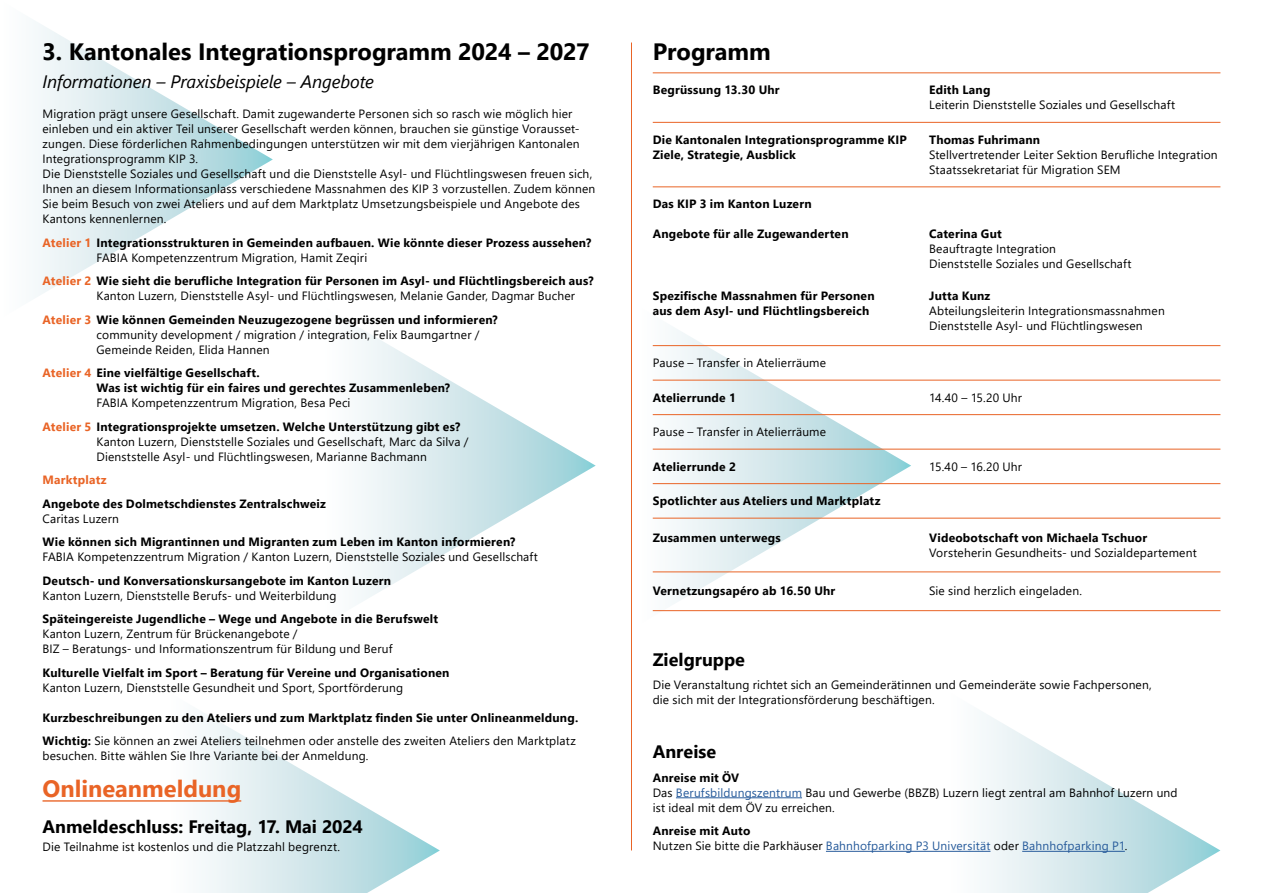
<style>
.page{position:relative;width:1263px;height:893px;background:#fff}
.page>*{position:absolute;margin:0;border:0;box-sizing:border-box;transform-origin:0 0}
.t1{font:700 23.7px "Segoe UI";color:#000}
.t2{font:700 23.7px "Segoe UI";color:#e96426}
.t3{font:700 18px "Segoe UI";color:#000}
.t4{font:italic 18px "Segoe UI";letter-spacing:-.01em;color:#000}
.t5{font:12px/15px "Segoe UI";letter-spacing:.015em;color:#000}
.t6{font:700 12px/15px "Segoe UI";letter-spacing:.015em;color:#000}
.t7{font:12px/15px "Segoe UI";letter-spacing:.015em;color:#275b9b}
.t8{font:700 12px "Segoe UI";letter-spacing:.02em;color:#e96426}
.s1{color:#e96426}
.s2{font-weight:400}
.s3{font-weight:700;color:#e96426}
.s4{font-weight:700}
.s5{color:#275b9b}
.s6{font-weight:700;color:#000}
.s7{color:#000}
</style>
<div class="page">
<svg style="left:202px;top:712px;width:238px;height:181px"></svg>
<svg style="left:35px;top:21px;width:238px;height:277px"></svg>
<svg style="left:358px;top:328px;width:238px;height:276px"></svg>
<svg style="left:652px;top:327px;width:259px;height:285px"></svg>
<svg style="left:947px;top:712px;width:273px;height:181px"></svg>
<hr style="left:43px;top:800px;width:198px;height:2px;background:#e96426">
<hr style="left:631px;top:43px;width:1px;height:807px;background:#e96426">
<hr style="left:676px;top:797px;width:126px;height:1px;background:#275b9b">
<hr style="left:826px;top:851px;width:164px;height:1px;background:#275b9b">
<hr style="left:1022px;top:851px;width:103px;height:1px;background:#275b9b">
<hr style="left:653px;top:72px;width:567px;height:1px;background:#e96426">
<hr style="left:653px;top:122px;width:567px;height:1px;background:#e96426">
<hr style="left:653px;top:186px;width:567px;height:1px;background:#e96426">
<hr style="left:653px;top:345px;width:567px;height:1px;background:#e96426">
<hr style="left:653px;top:380px;width:567px;height:1px;background:#e96426">
<hr style="left:653px;top:414px;width:567px;height:1px;background:#e96426">
<hr style="left:653px;top:449px;width:567px;height:1px;background:#e96426">
<hr style="left:653px;top:483px;width:567px;height:1px;background:#e96426">
<hr style="left:653px;top:518px;width:567px;height:1px;background:#e96426">
<hr style="left:653px;top:571px;width:567px;height:1px;background:#e96426">
<hr style="left:653px;top:610px;width:567px;height:1px;background:#e96426">
<h1 class="t1" style="left:43px;top:29px;width:549px">3. Kantonales Integrationsprogramm 2024 – 2027</h1>
<h2 class="t4" style="left:43px;top:65px;width:333px">Informationen – Praxisbeispiele – Angebote</h2>
<p class="t5" style="left:43px;top:105px;width:554px">Migration prägt unsere Gesellschaft. Damit zugewanderte Personen sich so rasch wie möglich hier einleben und ein aktiver Teil unserer Gesellschaft werden können, brauchen sie günstige Vorausset&shy;zungen. Diese förderlichen Rahmenbedingungen unterstützen wir mit dem vierjährigen Kantonalen Integrationsprogramm KIP 3.<br>Die Dienststelle Soziales und Gesellschaft und die Dienststelle Asyl- und Flüchtlingswesen freuen sich, Ihnen an diesem Informationsanlass verschiedene Massnahmen des KIP 3 vorzustellen. Zudem können Sie beim Besuch von zwei Ateliers und auf dem Marktplatz Umsetzungsbeispiele und Angebote des Kantons kennenlernen.</p>
<p class="t6" style="left:97px;top:234px;width:496px;text-indent:-54px"><span class="s1">Atelier 1</span> Integrationsstrukturen in Gemeinden aufbauen. Wie könnte dieser Prozess aussehen?<br><span class="s2">FABIA Kompetenzzentrum Migration, Hamit Zeqiri</span></p>
<p class="t5" style="left:97px;top:272px;width:499px;text-indent:-54px"><span class="s3">Atelier 2</span> <span class="s4">Wie sieht die berufliche Integration für Personen im Asyl- und Flüchtlingsbereich aus?<br></span>Kanton Luzern, Dienststelle Asyl- und Flüchtlingswesen, Melanie Gander, Dagmar Bucher</p>
<p class="t5" style="left:97px;top:311px;width:403px;text-indent:-54px"><span class="s3">Atelier 3</span> <span class="s4">Wie können Gemeinden Neuzugezogene begrüssen und informieren? </span>community development / migration / integration, Felix Baumgartner /<br>Gemeinde Reiden, Elida Hannen</p>
<p class="t6" style="left:97px;top:365px;width:355px;text-indent:-54px"><span class="s1">Atelier 4</span> Eine vielfältige Gesellschaft.<br>Was ist wichtig für ein faires und gerechtes Zusammenleben?</p>
<p class="t6" style="left:43px;top:390px;width:419px;line-height:23.5px;text-indent:54px"><span class="s2">FABIA Kompetenzzentrum Migration, Besa Peci<br></span><span class="s1">Atelier 5</span> Integrationsprojekte umsetzen. Welche Unterstützung gibt es?</p>
<p class="t5" style="left:97px;top:433px;width:374px">Kanton Luzern, Dienststelle Soziales und Gesellschaft, Marc da Silva /<br>Dienststelle Asyl- und Flüchtlingswesen, Marianne Bachmann</p>
<p class="t8" style="left:43px;top:469px;width:66px">Marktplatz</p>
<p class="t6" style="left:43px;top:495px;width:285px">Angebote des Dolmetschdienstes Zentralschweiz</p>
<p class="t5" style="left:43px;top:510px;width:78px">Caritas Luzern</p>
<p class="t6" style="left:43px;top:534px;width:474px">Wie können sich Migrantinnen und Migranten zum Leben im Kanton informieren?</p>
<p class="t5" style="left:43px;top:548px;width:497px">FABIA Kompetenzzentrum Migration / Kanton Luzern, Dienststelle Soziales und Gesellschaft</p>
<p class="t6" style="left:43px;top:572px;width:350px">Deutsch- und Konversationskursangebote im Kanton Luzern</p>
<p class="t5" style="left:43px;top:587px;width:296px">Kanton Luzern, Dienststelle Berufs- und Weiterbildung</p>
<p class="t6" style="left:43px;top:611px;width:397px">Späteingereiste Jugendliche – Wege und Angebote in die Berufswelt</p>
<p class="t5" style="left:43px;top:625px;width:351px">Kanton Luzern, Zentrum für Brückenangebote /<br>BIZ – Beratungs- und Informationszentrum für Bildung und Beruf</p>
<p class="t6" style="left:43px;top:664px;width:408px">Kulturelle Vielfalt im Sport – Beratung für Vereine und Organisationen</p>
<p class="t5" style="left:43px;top:679px;width:362px">Kanton Luzern, Dienststelle Gesundheit und Sport, Sportförderung</p>
<p class="t6" style="left:43px;top:705px;width:537px;line-height:23.5px">Kurzbeschreibungen zu den Ateliers und zum Marktplatz finden Sie unter Onlineanmeldung.<br>Wichtig: <span class="s2">Sie können an zwei Ateliers teilnehmen oder anstelle des zweiten Ateliers den Marktplatz</span></p>
<p class="t5" style="left:43px;top:747px;width:328px">besuchen. Bitte wählen Sie Ihre Variante bei der Anmeldung.</p>
<h1 class="t2" style="left:43px;top:766px;width:200px">Onlineanmeldung</h1>
<h2 class="t3" style="left:43px;top:810px;width:322px">Anmeldeschluss: Freitag, 17. Mai 2024</h2>
<p class="t5" style="left:43px;top:838px;width:299px">Die Teilnahme ist kostenlos und die Platzzahl begrenzt.</p>
<h1 class="t1" style="left:653px;top:29px;width:119px">Programm</h1>
<p class="t6" style="left:653px;top:82px;width:128px">Begrüssung 13.30 Uhr</p>
<p class="t6" style="left:929px;top:82px;width:63px">Edith Lang</p>
<p class="t5" style="left:929px;top:96px;width:247px">Leiterin Dienststelle Soziales und Gesellschaft</p>
<p class="t6" style="left:653px;top:131px;width:256px">Die Kantonalen Integrationsprogramme KIP</p>
<p class="t6" style="left:929px;top:131px;width:112px">Thomas Fuhrimann</p>
<p class="t6" style="left:653px;top:146px;width:145px">Ziele, Strategie, Ausblick</p>
<p class="t5" style="left:929px;top:146px;width:290px">Stellvertretender Leiter Sektion Berufliche Integration<br>Staatssekretariat für Migration SEM</p>
<p class="t6" style="left:653px;top:196px;width:160px">Das KIP 3 im Kanton Luzern</p>
<p class="t6" style="left:653px;top:226px;width:197px">Angebote für alle Zugewanderten</p>
<p class="t6" style="left:929px;top:226px;width:74px">Caterina Gut</p>
<p class="t5" style="left:929px;top:240px;width:204px">Beauftragte Integration<br>Dienststelle Soziales und Gesellschaft</p>
<p class="t6" style="left:653px;top:288px;width:223px">Spezifische Massnahmen für Personen</p>
<p class="t6" style="left:929px;top:288px;width:63px">Jutta Kunz</p>
<p class="t6" style="left:653px;top:303px;width:218px">aus dem Asyl- und Flüchtlingsbereich</p>
<p class="t5" style="left:929px;top:302px;width:237px">Abteilungsleiterin Integrationsmassnahmen<br>Dienststelle Asyl- und Flüchtlingswesen</p>
<p class="t5" style="left:653px;top:354px;width:175px">Pause – Transfer in Atelierräume</p>
<p class="t6" style="left:653px;top:389px;width:85px">Atelierrunde 1</p>
<p class="t5" style="left:929px;top:389px;width:94px">14.40 – 15.20 Uhr</p>
<p class="t5" style="left:653px;top:423px;width:175px">Pause – Transfer in Atelierräume</p>
<p class="t6" style="left:653px;top:458px;width:85px">Atelierrunde 2</p>
<p class="t5" style="left:929px;top:458px;width:94px">15.40 – 16.20 Uhr</p>
<p class="t6" style="left:653px;top:492px;width:229px">Spotlichter aus Ateliers und Marktplatz</p>
<p class="t6" style="left:653px;top:529px;width:130px">Zusammen unterwegs</p>
<p class="t6" style="left:929px;top:529px;width:220px">Videobotschaft von Michaela Tschuor</p>
<p class="t5" style="left:929px;top:544px;width:269px">Vorsteherin Gesundheits- und Sozialdepartement</p>
<p class="t6" style="left:653px;top:583px;width:184px">Vernetzungsapéro ab 16.50 Uhr</p>
<p class="t5" style="left:929px;top:582px;width:154px">Sie sind herzlich eingeladen.</p>
<h2 class="t3" style="left:653px;top:642px;width:94px">Zielgruppe</h2>
<p class="t5" style="left:653px;top:676px;width:500px">Die Veranstaltung richtet sich an Gemeinderätinnen und Gemeinderäte sowie Fachpersonen, die sich mit der Integrationsförderung beschäftigen.</p>
<h2 class="t3" style="left:653px;top:735px;width:65px">Anreise</h2>
<p class="t5" style="left:653px;top:769px;width:526px"><span class="s4">Anreise mit ÖV<br></span>Das <span class="s5">Berufsbildungszentrum</span> Bau und Gewerbe (BBZB) Luzern liegt zentral am Bahnhof Luzern und ist ideal mit dem ÖV zu erreichen.</p>
<p class="t7" style="left:653px;top:822px;width:476px"><span class="s6">Anreise mit Auto<br></span><span class="s7">Nutzen Sie bitte die Parkhäuser</span> Bahnhofparking P3 Universität <span class="s7">oder</span> Bahnhofparking P1<span class="s7">.</span></p>
</div>
